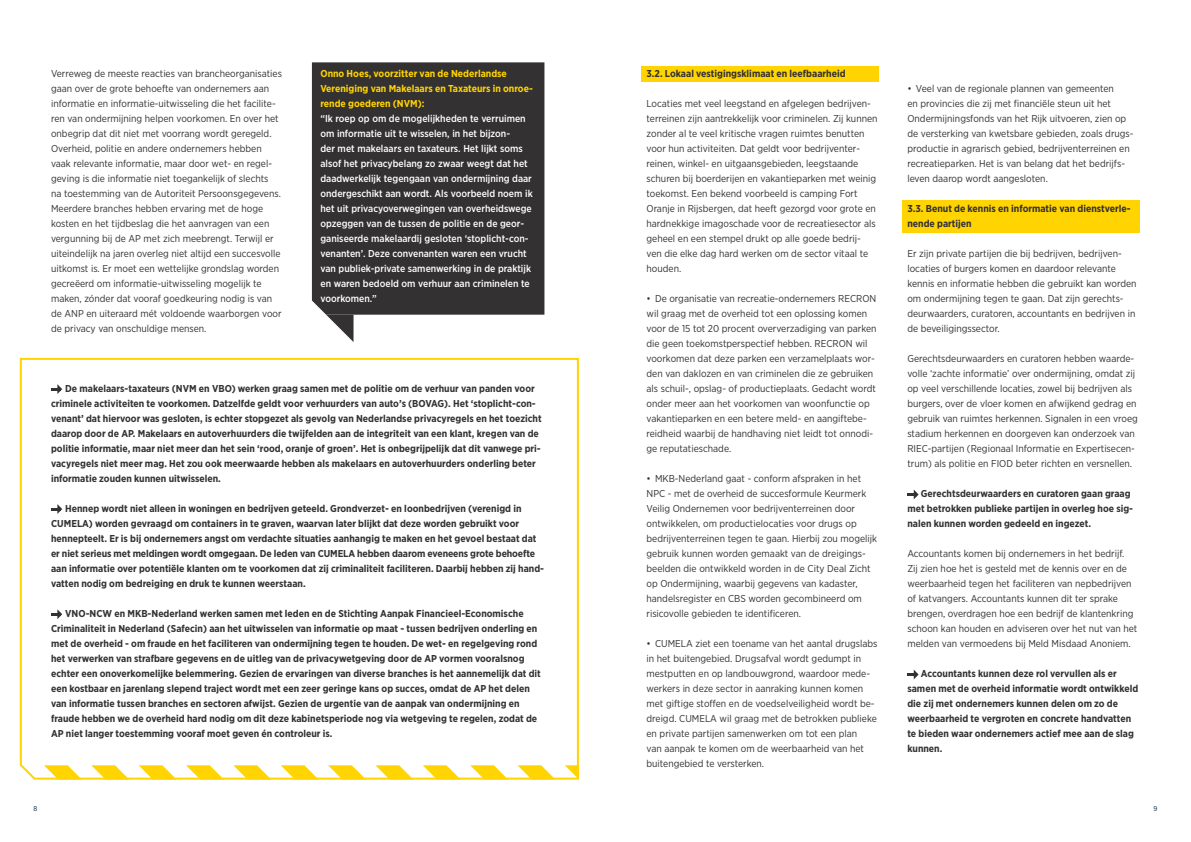
<style>
.page{position:relative;width:1191px;height:842px;background:#fff}
.page>*{position:absolute;margin:0;border:0;box-sizing:border-box;transform-origin:0 0}
.t1{font:10px/15px "Gotham Narrow";color:#333132}
.t2{font:700 10px/15px "Gotham Narrow";color:#333132}
.t3{font:500 10px/15px "Gotham Narrow";color:#fff}
.t4{font:700 10px/15px "Gotham Narrow";color:#ffd400}
.t5{font:7px "Gotham Narrow";color:#002245}
</style>
<div class="page">
<div style="left:902px;top:200px;width:238px;height:32px;background:#ffd400"></div>
<svg style="left:19px;top:357px;width:560px;height:423px"></svg>
<svg style="left:44px;top:765px;width:38px;height:15px"></svg>
<svg style="left:233px;top:765px;width:38px;height:15px"></svg>
<svg style="left:423px;top:765px;width:38px;height:15px"></svg>
<svg style="left:139px;top:765px;width:38px;height:15px"></svg>
<svg style="left:328px;top:765px;width:38px;height:15px"></svg>
<svg style="left:517px;top:765px;width:38px;height:15px"></svg>
<svg style="left:91px;top:765px;width:38px;height:15px"></svg>
<svg style="left:281px;top:765px;width:38px;height:15px"></svg>
<svg style="left:470px;top:765px;width:38px;height:15px"></svg>
<svg style="left:186px;top:765px;width:38px;height:15px"></svg>
<svg style="left:375px;top:765px;width:38px;height:15px"></svg>
<svg style="left:565px;top:765px;width:14px;height:14px"></svg>
<svg style="left:51px;top:384px;width:11px;height:10px"></svg>
<svg style="left:51px;top:504px;width:11px;height:10px"></svg>
<svg style="left:51px;top:609px;width:11px;height:10px"></svg>
<div style="left:312px;top:62px;width:232px;height:253px;background:#333132"></div>
<svg style="left:326px;top:315px;width:27px;height:27px"></svg>
<div style="left:642px;top:67px;width:237px;height:15px;background:#ffd400"></div>
<svg style="left:907px;top:490px;width:11px;height:9px"></svg>
<svg style="left:907px;top:670px;width:11px;height:9px"></svg>
<p class="t1" style="left:51px;top:66px;width:232px">Verreweg de meeste reacties van brancheorganisaties gaan over de grote behoefte van ondernemers aan informatie en informatie-uitwisseling die het facilite&shy;ren van ondermijning helpen voorkomen. En over het onbegrip dat dit niet met voorrang wordt geregeld.<br>Overheid, politie en andere ondernemers hebben vaak relevante informatie, maar door wet- en regel&shy;geving is die informatie niet toegankelijk of slechts<br>na toestemming van de Autoriteit Persoonsgegevens.<br>Meerdere branches hebben ervaring met de hoge kosten en het tijdbeslag die het aanvragen van een vergunning bij de AP met zich meebrengt. Terwijl er uiteindelijk na jaren overleg niet altijd een succesvolle uitkomst is. Er moet een wettelijke grondslag worden gecreëerd om informatie-uitwisseling mogelijk te maken, zónder dat vooraf goedkeuring nodig is van de ANP en uiteraard mét voldoende waarborgen voor de privacy van onschuldige mensen.</p>
<p class="t4" style="left:320px;top:66px;width:214px">Onno Hoes, voorzitter van de Nederlandse<br>Vereniging van Makelaars en Taxateurs in onroe&shy;rende goederen (NVM):</p>
<p class="t3" style="left:320px;top:111px;width:214px">“Ik roep op om de mogelijkheden te verruimen om informatie uit te wisselen, in het bijzon-<br>der met makelaars en taxateurs. Het lijkt soms alsof het privacybelang zo zwaar weegt dat het daadwerkelijk tegengaan van ondermijning daar ondergeschikt aan wordt. Als voorbeeld noem ik het uit privacyoverwegingen van overheidswege opzeggen van de tussen de politie en de geor&shy;ganiseerde makelaardij gesloten ‘stoplicht-con&shy;venanten’. Deze convenanten waren een vrucht van publiek-private samenwerking in de praktijk en waren bedoeld om verhuur aan criminelen te voorkomen.”</p>
<p class="t2" style="left:51px;top:381px;width:492px;text-indent:14px">De makelaars-taxateurs (NVM en VBO) werken graag samen met de politie om de verhuur van panden voor criminele activiteiten te voorkomen. Datzelfde geldt voor verhuurders van auto’s (BOVAG). Het ‘stoplicht-con&shy;venant’ dat hiervoor was gesloten, is echter stopgezet als gevolg van Nederlandse privacyregels en het toezicht daarop door de AP. Makelaars en autoverhuurders die twijfelden aan de integriteit van een klant, kregen van de politie informatie, maar niet meer dan het sein ‘rood, oranje of groen’. Het is onbegrijpelijk dat dit vanwege pri&shy;vacyregels niet meer mag. Het zou ook meerwaarde hebben als makelaars en autoverhuurders onderling beter informatie zouden kunnen uitwisselen.</p>
<p class="t2" style="left:51px;top:501px;width:494px;text-indent:14px">Hennep wordt niet alleen in woningen en bedrijven geteeld. Grondverzet- en loonbedrijven (verenigd in CUMELA) worden gevraagd om containers in te graven, waarvan later blijkt dat deze worden gebruikt voor hennepteelt. Er is bij ondernemers angst om verdachte situaties aanhangig te maken en het gevoel bestaat dat er niet serieus met meldingen wordt omgegaan. De leden van CUMELA hebben daarom eveneens grote behoefte aan informatie over potentiële klanten om te voorkomen dat zij criminaliteit faciliteren. Daarbij hebben zij hand&shy;vatten nodig om bedreiging en druk te kunnen weerstaan.</p>
<p class="t2" style="left:51px;top:606px;width:491px;text-indent:14px">VNO-NCW en MKB-Nederland werken samen met leden en de Stichting Aanpak Financieel-Economische Criminaliteit in Nederland (Safecin) aan het uitwisselen van informatie op maat - tussen bedrijven onderling en met de overheid - om fraude en het faciliteren van ondermijning tegen te houden. De wet- en regelgeving rond het verwerken van strafbare gegevens en de uitleg van de privacywetgeving door de AP vormen vooralsnog echter een onoverkomelijke belemmering. Gezien de ervaringen van diverse branches is het aannemelijk dat dit een kostbaar en jarenlang slepend traject wordt met een zeer geringe kans op succes, omdat de AP het delen van informatie tussen branches en sectoren afwijst. Gezien de urgentie van de aanpak van ondermijning en fraude hebben we de overheid hard nodig om dit deze kabinetsperiode nog via wetgeving te regelen, zodat de AP niet langer toestemming vooraf moet geven én controleur is.</p>
<p class="t2" style="left:646px;top:66px;width:200px">3.2. Lokaal vestigingsklimaat en leefbaarheid</p>
<p class="t1" style="left:646px;top:96px;width:232px">Locaties met veel leegstand en afgelegen bedrijven&shy;terreinen zijn aantrekkelijk voor criminelen. Zij kunnen zonder al te veel kritische vragen ruimtes benutten voor hun activiteiten. Dat geldt voor bedrijventer&shy;reinen, winkel- en uitgaansgebieden, leegstaande schuren bij boerderijen en vakantieparken met weinig toekomst. Een bekend voorbeeld is camping Fort Oranje in Rijsbergen, dat heeft gezorgd voor grote en hardnekkige imagoschade voor de recreatiesector als geheel en een stempel drukt op alle goede bedrij&shy;ven die elke dag hard werken om de sector vitaal te houden.</p>
<p class="t1" style="left:646px;top:291px;width:231px">• De organisatie van recreatie-ondernemers RECRON wil graag met de overheid tot een oplossing komen voor de 15 tot 20 procent oververzadiging van parken die geen toekomstperspectief hebben. RECRON wil voorkomen dat deze parken een verzamelplaats wor&shy;den van daklozen en van criminelen die ze gebruiken als schuil-, opslag- of productieplaats. Gedacht wordt onder meer aan het voorkomen van woonfunctie op vakantieparken en een betere meld- en aangiftebe&shy;reidheid waarbij de handhaving niet leidt tot onnodi&shy;ge reputatieschade.</p>
<p class="t1" style="left:646px;top:471px;width:232px">• MKB-Nederland gaat - conform afspraken in het NPC - met de overheid de succesformule Keurmerk Veilig Ondernemen voor bedrijventerreinen door ontwikkelen, om productielocaties voor drugs op bedrijventerreinen tegen te gaan. Hierbij zou mogelijk gebruik kunnen worden gemaakt van de dreigings&shy;beelden die ontwikkeld worden in de City Deal Zicht op Ondermijning, waarbij gegevens van kadaster, handelsregister en CBS worden gecombineerd om risicovolle gebieden te identificeren.</p>
<p class="t1" style="left:646px;top:636px;width:232px">• CUMELA ziet een toename van het aantal drugslabs in het buitengebied. Drugsafval wordt gedumpt in mestputten en op landbouwgrond, waardoor mede&shy;werkers in deze sector in aanraking kunnen komen met giftige stoffen en de voedselveiligheid wordt be&shy;dreigd. CUMELA wil graag met de betrokken publieke en private partijen samenwerken om tot een plan<br>van aanpak te komen om de weerbaarheid van het buitengebied te versterken.</p>
<p class="t1" style="left:907px;top:81px;width:228px">• Veel van de regionale plannen van gemeenten<br>en provincies die zij met financiële steun uit het Ondermijningsfonds van het Rijk uitvoeren, zien op de versterking van kwetsbare gebieden, zoals drugs&shy;productie in agrarisch gebied, bedrijventerreinen en recreatieparken. Het is van belang dat het bedrijfs&shy;leven daarop wordt aangesloten.</p>
<p class="t2" style="left:907px;top:201px;width:225px">3.3. Benut de kennis en informatie van dienstverle&shy;nende partijen</p>
<p class="t1" style="left:907px;top:246px;width:231px">Er zijn private partijen die bij bedrijven, bedrijven&shy;locaties of burgers komen en daardoor relevante kennis en informatie hebben die gebruikt kan worden om ondermijning tegen te gaan. Dat zijn gerechts&shy;deurwaarders, curatoren, accountants en bedrijven in de beveiligingssector.</p>
<p class="t1" style="left:907px;top:351px;width:232px">Gerechtsdeurwaarders en curatoren hebben waarde&shy;volle ‘zachte informatie’ over ondermijning, omdat zij op veel verschillende locaties, zowel bij bedrijven als burgers, over de vloer komen en afwijkend gedrag en gebruik van ruimtes herkennen. Signalen in een vroeg stadium herkennen en doorgeven kan onderzoek van RIEC-partijen (Regionaal Informatie en Expertisecen&shy;trum) als politie en FIOD beter richten en versnellen.</p>
<p class="t2" style="left:907px;top:486px;width:227px;text-indent:13px">Gerechtsdeurwaarders en curatoren gaan graag met betrokken publieke partijen in overleg hoe sig&shy;nalen kunnen worden gedeeld en ingezet.</p>
<p class="t1" style="left:907px;top:546px;width:231px">Accountants komen bij ondernemers in het bedrijf.<br>Zij zien hoe het is gesteld met de kennis over en de weerbaarheid tegen het faciliteren van nepbedrijven of katvangers. Accountants kunnen dit ter sprake brengen, overdragen hoe een bedrijf de klantenkring schoon kan houden en adviseren over het nut van het melden van vermoedens bij Meld Misdaad Anoniem.</p>
<p class="t2" style="left:907px;top:666px;width:232px;text-indent:13px">Accountants kunnen deze rol vervullen als er samen met de overheid informatie wordt ontwikkeld die zij met ondernemers kunnen delen om zo de weerbaarheid te vergroten en concrete handvatten te bieden waar ondernemers actief mee aan de slag kunnen.</p>
<p class="t5" style="left:34px;top:804px;width:5px">8</p>
<p class="t5" style="left:1153px;top:804px;width:5px">9</p>
</div>
